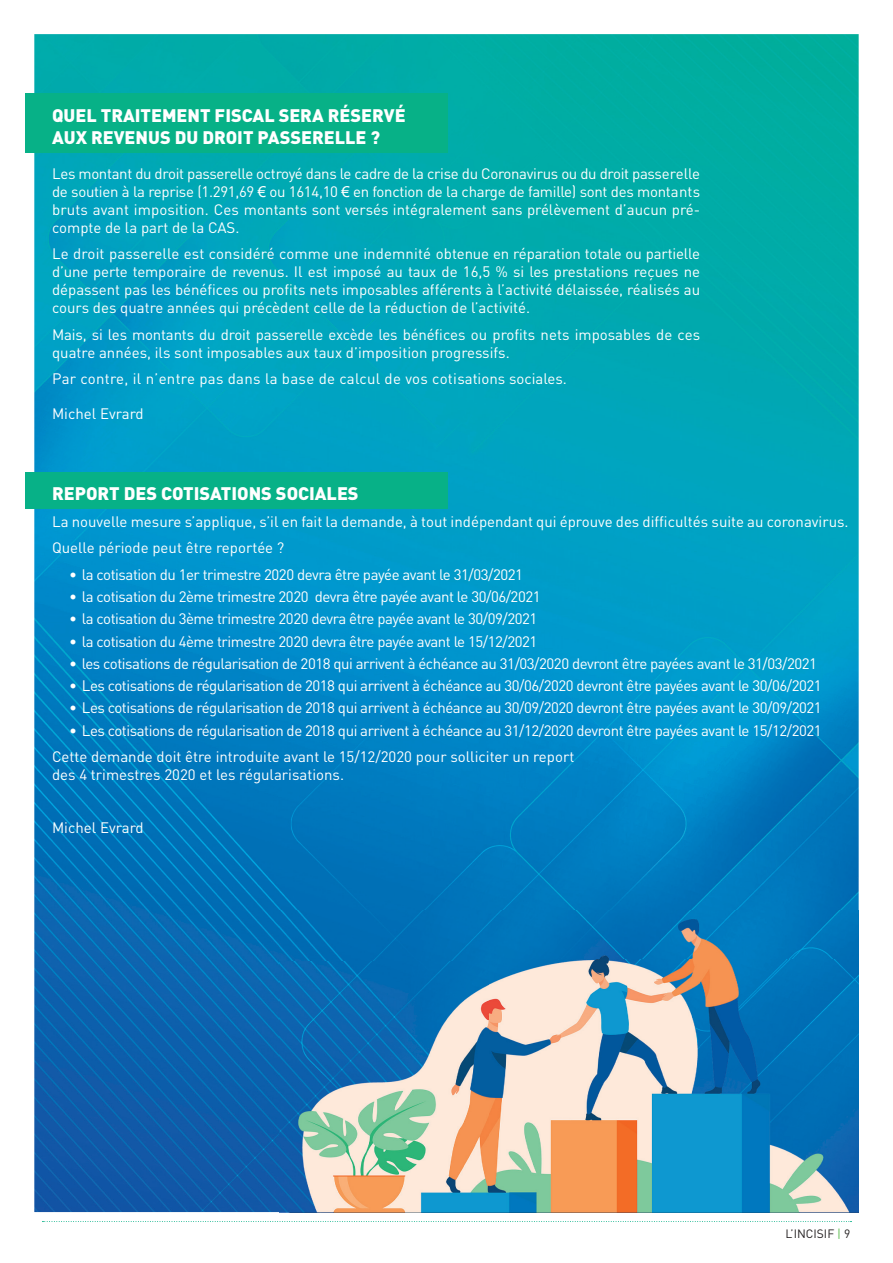
<style>
.page{position:relative;width:893px;height:1263px;background:#fff}
.page>*{position:absolute;margin:0;border:0;box-sizing:border-box;transform-origin:0 0}
.t1{font:900 18px/21.6px "DIN";color:#fff}
.t2{font:15px/18px "DIN";letter-spacing:-.03em;color:#fff;text-align:justify}
.t3{font:15px/18px "DIN";color:#fff}
.t4{font:15px "DIN";letter-spacing:.02em;color:#fff}
.t5{font:12px "DIN";color:#231f20}
.s1{font-family:"Arial"}
.s2{color:#55b949}
</style>
<div class="page">
<svg style="left:42px;top:1221px;width:809px;height:1px"></svg>
<img style="left:34px;top:34px;width:825px;height:1178px">
<img style="left:279px;top:910px;width:580px;height:302px">
<div style="left:25px;top:94px;width:422px;height:59px;background:#07b187"></div>
<div style="left:25px;top:472px;width:422px;height:36px;background:#07b187"></div>
<p class="t1" style="left:52px;top:104px;width:355px">QUEL TRAITEMENT FISCAL SERA RÉSERVÉ<br>AUX REVENUS DU DROIT PASSERELLE ?</p>
<p class="t2" style="left:52px;top:164px;width:650px">Les montant du droit passerelle octroyé dans le cadre de la crise du Coronavirus ou du droit passerelle de soutien à la reprise (1.291,69 <span class="s1">€</span> ou 1614,10 <span class="s1">€</span> en fonction de la charge de famille) sont des montants bruts avant imposition. Ces montants sont versés intégralement sans prélèvement d’aucun pré&shy;compte de la part de la CAS.</p>
<p class="t2" style="left:52px;top:245px;width:650px">Le droit passerelle est considéré comme une indemnité obtenue en réparation totale ou partielle d’une perte temporaire de revenus. Il est imposé au taux de 16,5 % si les prestations reçues ne dépassent pas les bénéfices ou profits nets imposables afférents à l’activité délaissée, réalisés au cours des quatre années qui précèdent celle de la réduction de l’activité.</p>
<p class="t3" style="left:52px;top:325px;width:649px">Mais, si les montants du droit passerelle excède les bénéfices ou profits nets imposables de ces quatre années, ils sont imposables aux taux d’imposition progressifs.</p>
<p class="t4" style="left:52px;top:370px;width:516px">Par contre, il n’entre pas dans la base de calcul de vos cotisations sociales.</p>
<p class="t3" style="left:52px;top:405px;width:93px">Michel Evrard</p>
<p class="t1" style="left:52px;top:482px;width:308px">REPORT DES COTISATIONS SOCIALES</p>
<p class="t3" style="left:52px;top:508px;width:798px;line-height:26.5px">La nouvelle mesure s’applique, s’il en fait la demande, à tout indépendant qui éprouve des difficultés suite au coronavirus.<br>Quelle période peut être reportée ?</p>
<p class="t2" style="left:69px;top:565px;width:455px">• la cotisation du 1er trimestre 2020 devra être payée avant le 31/03/2021</p>
<p class="t2" style="left:69px;top:587px;width:473px">• la cotisation du 2ème trimestre 2020 devra être payée avant le 30/06/2021</p>
<p class="t2" style="left:69px;top:610px;width:470px">• la cotisation du 3ème trimestre 2020 devra être payée avant le 30/09/2021</p>
<p class="t2" style="left:69px;top:632px;width:470px">• la cotisation du 4ème trimestre 2020 devra être payée avant le 15/12/2021</p>
<p class="t2" style="left:69px;top:654px;width:749px">• les cotisations de régularisation de 2018 qui arrivent à échéance au 31/03/2020 devront être payées avant le 31/03/2021</p>
<p class="t2" style="left:69px;top:676px;width:754px">• Les cotisations de régularisation de 2018 qui arrivent à échéance au 30/06/2020 devront être payées avant le 30/06/2021</p>
<p class="t2" style="left:69px;top:699px;width:754px">• Les cotisations de régularisation de 2018 qui arrivent à échéance au 30/09/2020 devront être payées avant le 30/09/2021</p>
<p class="t2" style="left:52px;top:717px;width:771px;line-height:26.5px;text-indent:17px">• Les cotisations de régularisation de 2018 qui arrivent à échéance au 31/12/2020 devront être payées avant le 15/12/2021<br>Cette demande doit être introduite avant le 15/12/2020 pour solliciter un report</p>
<p class="t3" style="left:52px;top:765px;width:293px">des 4 trimestres 2020 et les régularisations.</p>
<p class="t3" style="left:52px;top:818px;width:93px">Michel Evrard</p>
<p class="t5" style="left:785px;top:1226px;width:66px">L’INCISIF <span class="s2">|</span> 9</p>
</div>
